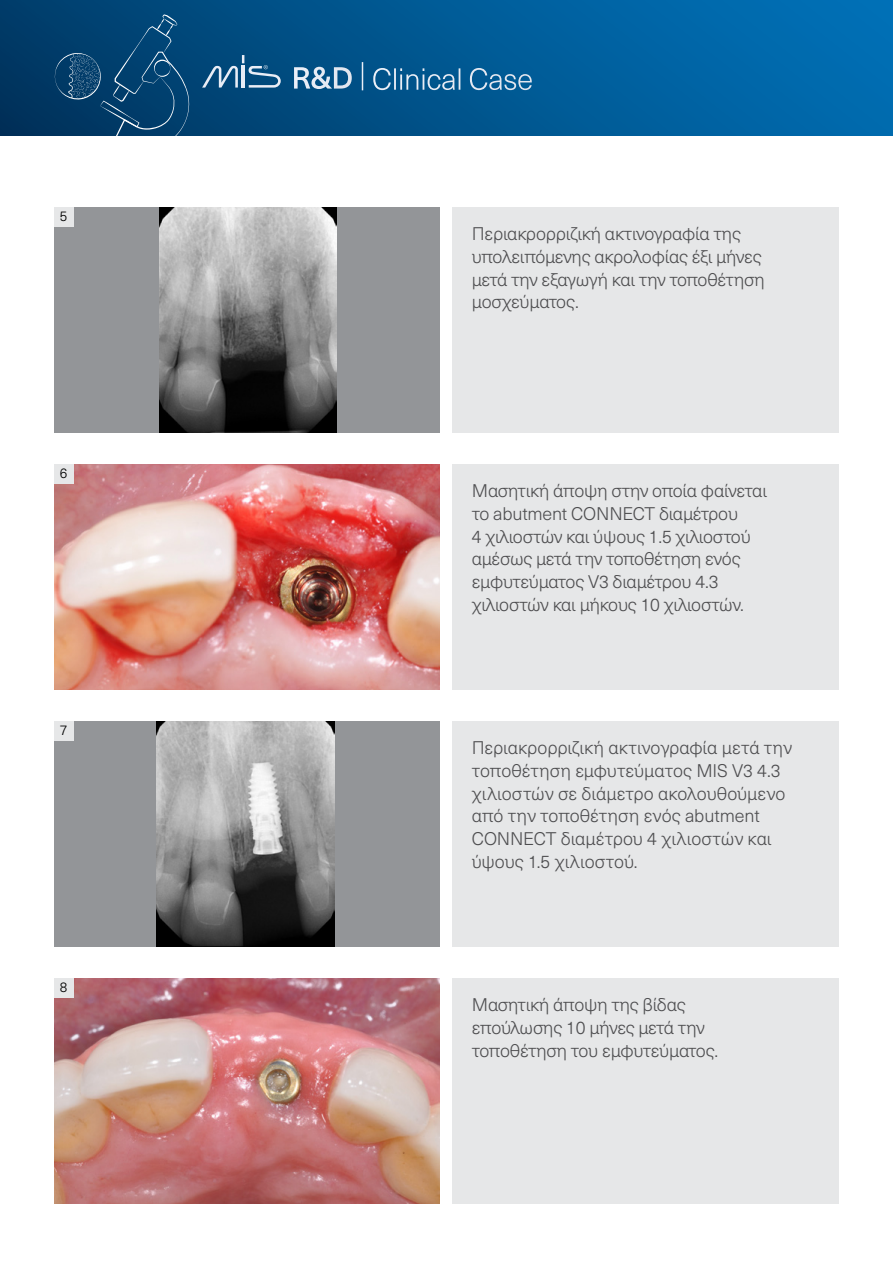
<style>
.page{position:relative;width:893px;height:1263px;background:#fff}
.page>*{position:absolute;margin:0;border:0;box-sizing:border-box;transform-origin:0 0}
.t1{font:300 30px "Neue Haas Unica W1 G";letter-spacing:-.02em;color:#fff}
.t2{font:300 18px/22.6px "Neue Haas Unica W1 G";letter-spacing:-.01em;color:#4d4d4f}
.t3{font:300 13.95px "Neue Haas Unica W1 G";color:#000}
.s1{font-weight:500}
</style>
<div class="page">
<div style="left:0;top:0;width:893px;height:136px;background:linear-gradient(to right,#003c68,#0070b6)"></div>
<svg style="left:202px;top:55px;width:79px;height:33px;background:#316b95"></svg>
<svg style="left:54px;top:14px;width:136px;height:122px;background:#0b4673"></svg>
<svg style="left:362px;top:62px;width:1px;height:28px"></svg>
<div style="left:452px;top:207px;width:387px;height:226px;background:#e6e7e8"></div>
<div style="left:54px;top:207px;width:385px;height:226px;background:#939598"></div>
<img style="left:160px;top:207px;width:176px;height:226px">
<div style="left:54px;top:207px;width:19px;height:20px;background:#e6e7e8"></div>
<div style="left:452px;top:721px;width:387px;height:226px;background:#e6e7e8"></div>
<div style="left:54px;top:721px;width:385px;height:226px;background:#939598"></div>
<img style="left:157px;top:721px;width:178px;height:225px">
<div style="left:54px;top:721px;width:19px;height:20px;background:#e6e7e8"></div>
<div style="left:452px;top:978px;width:387px;height:226px;background:#e6e7e8"></div>
<img style="left:54px;top:978px;width:385px;height:226px">
<div style="left:54px;top:978px;width:19px;height:20px;background:#e6e7e8"></div>
<div style="left:452px;top:464px;width:387px;height:226px;background:#e6e7e8"></div>
<img style="left:54px;top:464px;width:385px;height:226px">
<div style="left:54px;top:464px;width:19px;height:20px;background:#e6e7e8"></div>
<p class="t3" style="left:60px;top:206px;width:9px">5</p>
<p class="t3" style="left:60px;top:463px;width:9px">6</p>
<p class="t3" style="left:60px;top:720px;width:9px">7</p>
<p class="t3" style="left:60px;top:977px;width:9px">8</p>
<h1 class="t1" style="left:291px;top:57px;width:243px"><span class="s1">R&amp;D</span> Clinical Case</h1>
<p class="t2" style="left:472px;top:222px;width:294px">Περιακρορριζική ακτινογραφία της υπολειπόμενης ακρολοφίας έξι μήνες μετά την εξαγωγή και την τοποθέτηση μοσχεύματος.</p>
<p class="t2" style="left:472px;top:479px;width:297px">Μασητική άποψη στην οποία φαίνεται το abutment CONNECT διαμέτρου<br>4 χιλιοστών και ύψους 1.5 χιλιοστού αμέσως μετά την τοποθέτηση ενός εμφυτεύματος V3 διαμέτρου 4.3 χιλιοστών και μήκους 10 χιλιοστών.</p>
<p class="t2" style="left:472px;top:736px;width:322px">Περιακρορριζική ακτινογραφία μετά την τοποθέτηση εμφυτεύματος MIS V3 4.3 χιλιοστών σε διάμετρο ακολουθούμενο από την τοποθέτηση ενός abutment CONNECT διαμέτρου 4 χιλιοστών και ύψους 1.5 χιλιοστού.</p>
<p class="t2" style="left:472px;top:993px;width:248px">Μασητική άποψη της βίδας επούλωσης 10 μήνες μετά την τοποθέτηση του εμφυτεύματος.</p>
</div>
